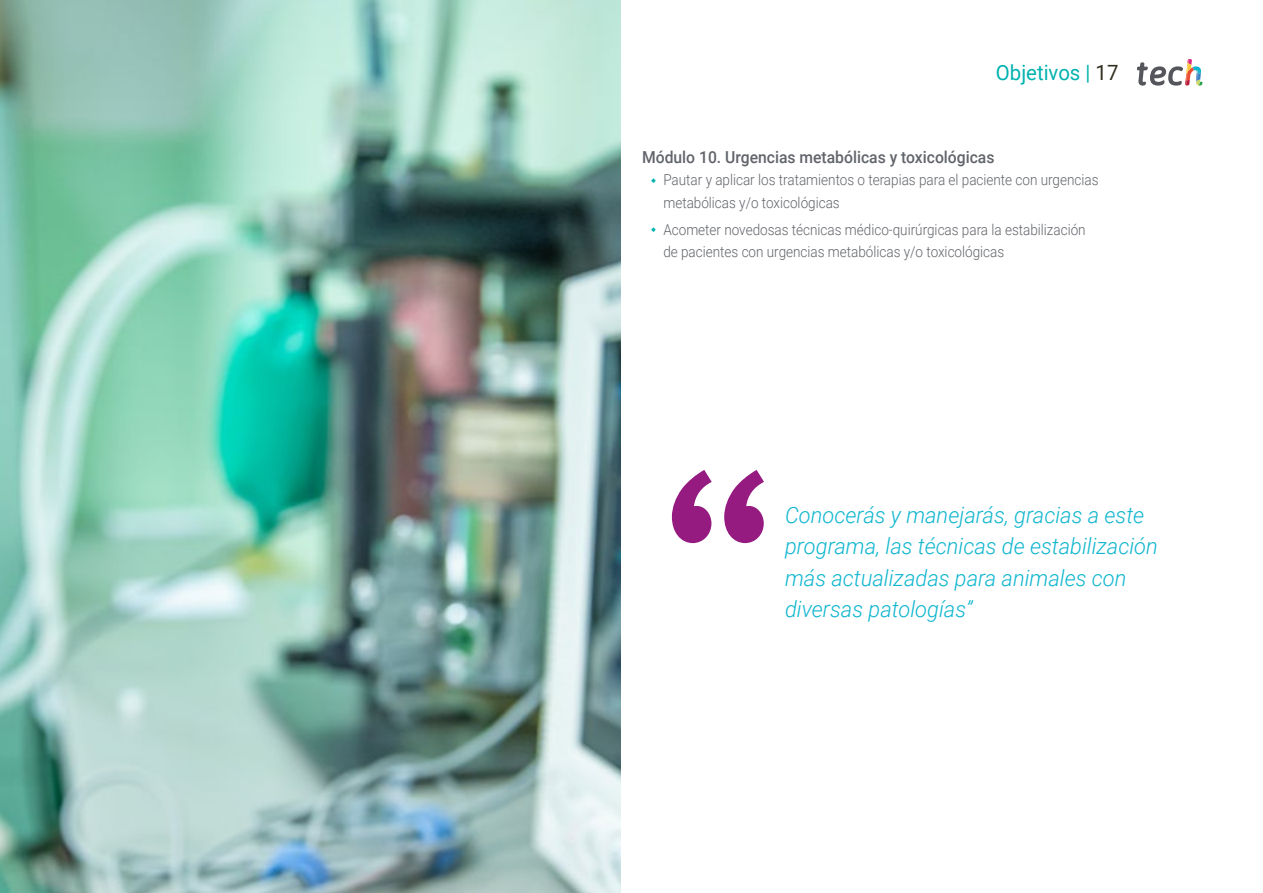
<style>
.page{position:relative;width:1263px;height:893px;background:#fff}
.page>*{position:absolute;margin:0;border:0;box-sizing:border-box;transform-origin:0 0}
.t1{font:italic 300 22.5px/31.5px "Roboto";color:#0fb6cf}
.t2{font:21px "Roboto";color:#00b2af}
.t3{font:500 16.5px "Roboto";color:#61646a;scale:.95 1}
.t4{font:300 15px/22.5px "Roboto";color:#61646a;scale:.9 1}
.s1{color:#312e20}
</style>
<div class="page">
<svg style="left:1137px;top:59px;width:65px;height:27px"></svg>
<img style="left:0;top:0;width:621px;height:893px">
<svg style="left:672px;top:470px;width:92px;height:73px"></svg>
<h2 class="t2" style="left:996px;top:57px;width:124px">Objetivos | <span class="s1">17</span></h2>
<p class="t3" style="left:642px;top:146px;width:372px">Módulo 10. Urgencias metabólicas y toxicológicas</p>
<p class="t4" style="left:663px;top:168px;width:485px">Pautar y aplicar los tratamientos o terapias para el paciente con urgencias metabólicas y/o toxicológicas</p>
<p class="t4" style="left:663px;top:217px;width:471px">Acometer novedosas técnicas médico-quirúrgicas para la estabilización de pacientes con urgencias metabólicas y/o toxicológicas</p>
<h1 class="t1" style="left:785px;top:498px;width:374px">Conocerás y manejarás, gracias a este programa, las técnicas de estabilización más actualizadas para animales con diversas patologías”</h1>
</div>
